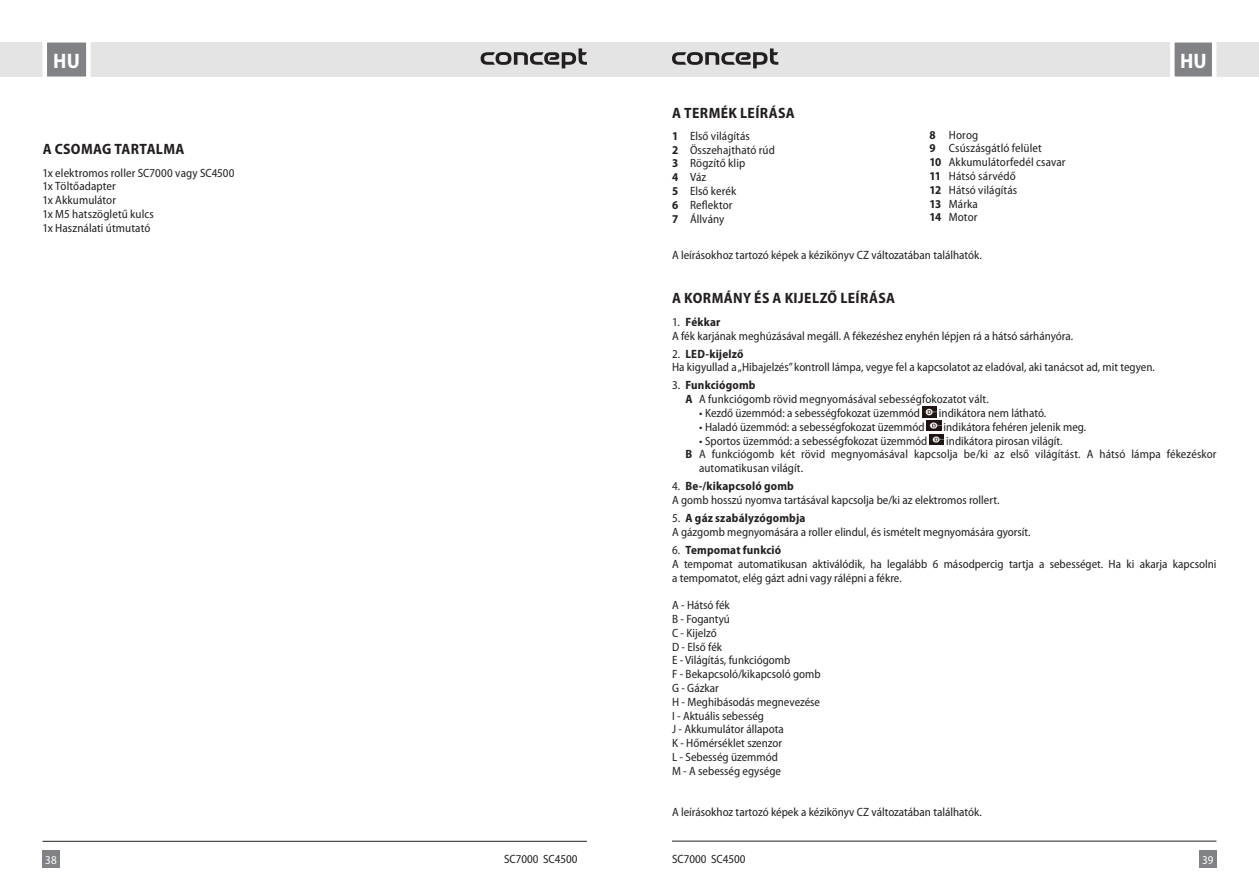
<style>
.page{position:relative;width:1259px;height:893px;background:#fff}
.page>*{position:absolute;margin:0;border:0;box-sizing:border-box;transform-origin:0 0}
.t1{font:700 semi-condensed 21px "Myriad Pro";color:#fff}
.t2{font:700 semi-condensed 15px "Myriad Pro";letter-spacing:.025em;color:#231f20}
.t3{font:semi-condensed 12px/13.8px "Myriad Pro";color:#231f20}
.t4{font:semi-condensed 12px "Myriad Pro";color:#fff}
.s1{font-weight:700}
</style>
<div class="page">
<div style="left:0;top:43px;width:629px;height:34px;background:#e4e4e4"></div>
<div style="left:43px;top:850px;width:17px;height:17px;background:#808285"></div>
<svg style="left:40px;top:42px;width:53px;height:35px;background:#a1a2a5"></svg>
<hr style="left:43px;top:841px;width:544px;height:1px;background:#231f20">
<svg style="left:480px;top:48px;width:107px;height:20px"></svg>
<div style="left:629px;top:43px;width:630px;height:34px;background:#e4e4e4"></div>
<div style="left:1199px;top:850px;width:17px;height:17px;background:#808285"></div>
<svg style="left:1167px;top:42px;width:51px;height:35px;background:#a2a3a5"></svg>
<hr style="left:672px;top:841px;width:544px;height:1px;background:#231f20">
<svg style="left:672px;top:48px;width:106px;height:20px"></svg>
<img style="left:922px;top:407px;width:14px;height:10px">
<img style="left:927px;top:420px;width:14px;height:11px">
<img style="left:929px;top:434px;width:15px;height:11px">
<h1 class="t1" style="left:53px;top:48px;width:28px">HU</h1>
<p class="t2" style="left:43px;top:140px;width:143px">A CSOMAG TARTALMA</p>
<p class="t3" style="left:43px;top:165px;width:194px">1x elektromos roller SC7000 vagy SC4500<br>1x Töltőadapter<br>1x Akkumulátor<br>1x M5 hatszögletű kulcs<br>1x Használati útmutató</p>
<p class="t4" style="left:45px;top:852px;width:13px">38</p>
<p class="t3" style="left:504px;top:851px;width:75px">SC7000 SC4500</p>
<h1 class="t1" style="left:1180px;top:48px;width:28px">HU</h1>
<p class="t2" style="left:672px;top:103px;width:124px">A TERMÉK LEÍRÁSA</p>
<p class="t3" style="left:672px;top:129px;width:104px"><span class="s1">1</span> Első világítás<br><span class="s1">2</span> Összehajtható rúd<br><span class="s1">3</span> Rögzítő klip<br><span class="s1">4</span> Váz<br><span class="s1">5</span> Első kerék<br><span class="s1">6</span> Reflektor<br><span class="s1">7</span> Állvány</p>
<p class="t3" style="left:672px;top:248px;width:311px">A leírásokhoz tartozó képek a kézikönyv CZ változatában találhatók.</p>
<p class="t2" style="left:672px;top:289px;width:224px">A KORMÁNY ÉS A KIJELZŐ LEÍRÁSA</p>
<p class="t3" style="left:672px;top:315px;width:403px">1. <span class="s1">Fékkar<br></span>A fék karjának meghúzásával megáll. A fékezéshez enyhén lépjen rá a hátsó sárhányóra.</p>
<p class="t3" style="left:672px;top:346px;width:484px">2. <span class="s1">LED-kijelző<br></span>Ha kigyullad a „Hibajelzés” kontroll lámpa, vegye fel a kapcsolatot az eladóval, aki tanácsot ad, mit tegyen.</p>
<p class="t3" style="left:685px;top:378px;width:305px;text-indent:-14px">3. <span class="s1">Funkciógomb<br>A</span> A funkciógomb rövid megnyomásával sebességfokozatot vált.</p>
<p class="t3" style="left:699px;top:406px;width:223px">• Kezdő üzemmód: a sebességfokozat üzemmód</p>
<p class="t3" style="left:939px;top:406px;width:109px">indikátora nem látható.</p>
<p class="t3" style="left:699px;top:420px;width:227px">• Haladó üzemmód: a sebességfokozat üzemmód</p>
<p class="t3" style="left:943px;top:420px;width:144px">indikátora fehéren jelenik meg.</p>
<p class="t3" style="left:699px;top:433px;width:230px">• Sportos üzemmód: a sebességfokozat üzemmód</p>
<p class="t3" style="left:946px;top:433px;width:118px">indikátora pirosan világít.</p>
<p class="t3" style="left:685px;top:447px;width:532px"><span class="s1">B</span> A funkciógomb két rövid megnyomásával kapcsolja be/ki az első világítást. A hátsó lámpa fékezéskor</p>
<p class="t3" style="left:699px;top:461px;width:106px">automatikusan világít.</p>
<p class="t3" style="left:672px;top:479px;width:329px">4. <span class="s1">Be-/kikapcsoló gomb<br></span>A gomb hosszú nyomva tartásával kapcsolja be/ki az elektromos rollert.</p>
<p class="t3" style="left:672px;top:511px;width:360px">5. <span class="s1">A gáz szabályzógombja<br></span>A gázgomb megnyomására a roller elindul, és ismételt megnyomására gyorsít.</p>
<p class="t3" style="left:672px;top:543px;width:546px">6. <span class="s1">Tempomat funkció<br></span>A tempomat automatikusan aktiválódik, ha legalább 6 másodpercig tartja a sebességet. Ha ki akarja kapcsolni a tempomatot, elég gázt adni vagy rálépni a fékre.</p>
<p class="t3" style="left:672px;top:598px;width:150px">A - Hátsó fék<br>B - Fogantyú<br>C - Kijelző<br>D - Első fék<br>E - Világítás, funkciógomb<br>F - Bekapcsoló/kikapcsoló gomb<br>G - Gázkar<br>H - Meghibásodás megnevezése<br>I - Aktuális sebesség<br>J - Akkumulátor állapota<br>K - Hőmérséklet szenzor<br>L - Sebesség üzemmód<br>M - A sebesség egysége</p>
<p class="t3" style="left:672px;top:805px;width:311px">A leírásokhoz tartozó képek a kézikönyv CZ változatában találhatók.</p>
<p class="t3" style="left:929px;top:128px;width:138px"><span class="s1">8</span> Horog<br><span class="s1">9</span> Csúszásgátló felület<br><span class="s1">10</span> Akkumulátorfedél csavar<br><span class="s1">11</span> Hátsó sárvédő<br><span class="s1">12</span> Hátsó világítás<br><span class="s1">13</span> Márka<br><span class="s1">14</span> Motor</p>
<p class="t3" style="left:672px;top:851px;width:75px">SC7000 SC4500</p>
<p class="t4" style="left:1202px;top:852px;width:13px">39</p>
</div>
